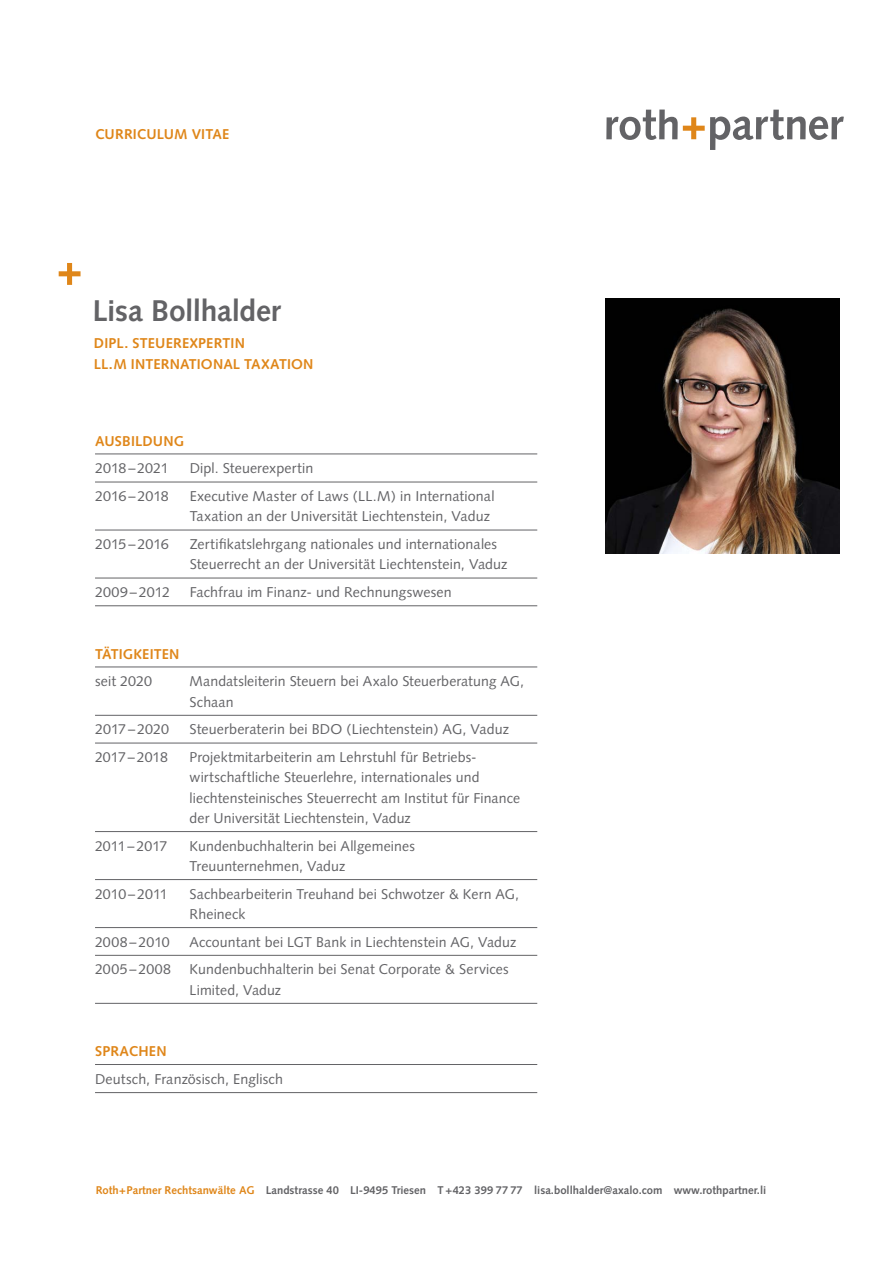
<style>
.page{position:relative;width:893px;height:1263px;background:#fff}
.page>*{position:absolute;margin:0;border:0;box-sizing:border-box;transform-origin:0 0}
.t1{font:700 30px "Syntax";letter-spacing:-.015em;color:#636366}
.t2{font:14.25px/20.2px "Syntax";letter-spacing:.01em;color:#636366}
.t3{font:700 14.25px/20.2px "Syntax";letter-spacing:.01em;color:#df8619}
.t4{font:14.25px "Syntax";letter-spacing:.035em;color:#636366}
.t5{font:700 11.25px "Syntax";color:#636366}
.s1{color:#df8619}
</style>
<div class="page">
<svg style="left:606px;top:110px;width:238px;height:40px"></svg>
<hr style="left:95px;top:454px;width:442px;height:1px;background:#636366">
<hr style="left:95px;top:482px;width:442px;height:1px;background:#636366">
<hr style="left:95px;top:530px;width:442px;height:1px;background:#636366">
<hr style="left:95px;top:578px;width:442px;height:1px;background:#636366">
<hr style="left:95px;top:605px;width:442px;height:1px;background:#636366">
<hr style="left:95px;top:667px;width:442px;height:1px;background:#636366">
<hr style="left:95px;top:715px;width:442px;height:1px;background:#636366">
<hr style="left:95px;top:743px;width:442px;height:1px;background:#636366">
<hr style="left:95px;top:831px;width:442px;height:1px;background:#636366">
<hr style="left:95px;top:879px;width:442px;height:1px;background:#636366">
<hr style="left:95px;top:927px;width:442px;height:1px;background:#636366">
<hr style="left:95px;top:955px;width:442px;height:1px;background:#636366">
<hr style="left:95px;top:1003px;width:442px;height:1px;background:#636366">
<hr style="left:95px;top:1064px;width:442px;height:1px;background:#636366">
<hr style="left:95px;top:1092px;width:442px;height:1px;background:#636366">
<img style="left:606px;top:299px;width:233px;height:254px">
<svg style="left:59px;top:263px;width:22px;height:22px"></svg>
<p class="t3" style="left:95px;top:125px;width:136px">CURRICULUM VITAE</p>
<h1 class="t1" style="left:93px;top:294px;width:190px">Lisa Bollhalder</h1>
<p class="t3" style="left:94px;top:333px;width:221px">DIPL. STEUEREXPERTIN<br>LL.M INTERNATIONAL TAXATION</p>
<p class="t3" style="left:95px;top:431px;width:91px">AUSBILDUNG</p>
<p class="t2" style="left:95px;top:458px;width:75px">2018–2021</p>
<p class="t2" style="left:190px;top:458px;width:125px">Dipl. Steuerexpertin</p>
<p class="t2" style="left:95px;top:486px;width:75px">2016–2018</p>
<p class="t2" style="left:190px;top:486px;width:306px">Executive Master of Laws (LL.M) in International<br>Taxation an der Universität Liechtenstein, Vaduz</p>
<p class="t2" style="left:95px;top:534px;width:75px">2015–2016</p>
<p class="t2" style="left:190px;top:534px;width:319px">Zertifikatslehrgang nationales und internationales<br>Steuerrecht an der Universität Liechtenstein, Vaduz</p>
<p class="t2" style="left:95px;top:582px;width:77px">2009–2012</p>
<p class="t2" style="left:190px;top:582px;width:264px">Fachfrau im Finanz- und Rechnungswesen</p>
<p class="t3" style="left:95px;top:644px;width:86px">TÄTIGKEITEN</p>
<p class="t2" style="left:95px;top:671px;width:59px">seit 2020</p>
<p class="t2" style="left:190px;top:671px;width:336px">Mandatsleiterin Steuern bei Axalo Steuerberatung AG,<br>Schaan</p>
<p class="t2" style="left:95px;top:719px;width:76px">2017–2020</p>
<p class="t2" style="left:190px;top:719px;width:321px">Steuerberaterin bei BDO (Liechtenstein) AG, Vaduz</p>
<p class="t2" style="left:95px;top:747px;width:74px">2017–2018</p>
<p class="t2" style="left:190px;top:747px;width:332px">Projektmitarbeiterin am Lehrstuhl für Betriebs&shy;wirtschaftliche Steuerlehre, internationales und liechtensteinisches Steuerrecht am Institut für Finance der Universität Liechtenstein, Vaduz</p>
<p class="t2" style="left:95px;top:835px;width:74px">2011–2017</p>
<p class="t2" style="left:190px;top:835px;width:227px">Kundenbuchhalterin bei Allgemeines<br>Treuunternehmen, Vaduz</p>
<p class="t2" style="left:95px;top:883px;width:74px">2010–2011</p>
<p class="t2" style="left:190px;top:883px;width:331px">Sachbearbeiterin Treuhand bei Schwotzer &amp; Kern AG,<br>Rheineck</p>
<p class="t2" style="left:95px;top:931px;width:76px">2008–2010</p>
<p class="t2" style="left:190px;top:931px;width:328px">Accountant bei LGT Bank in Liechtenstein AG, Vaduz</p>
<p class="t4" style="left:95px;top:961px;width:78px">2005–2008</p>
<p class="t2" style="left:190px;top:959px;width:321px">Kundenbuchhalterin bei Senat Corporate &amp; Services<br>Limited, Vaduz</p>
<p class="t3" style="left:95px;top:1041px;width:73px">SPRACHEN</p>
<p class="t2" style="left:95px;top:1069px;width:189px">Deutsch, Französisch, Englisch</p>
<p class="t5" style="left:96px;top:1183px;width:672px"><span class="s1">Roth+Partner Rechtsanwälte AG</span> Landstrasse 40 LI-9495 Triesen T +423 399 77 77 lisa.bollhalder@axalo.com www.rothpartner.li</p>
</div>
